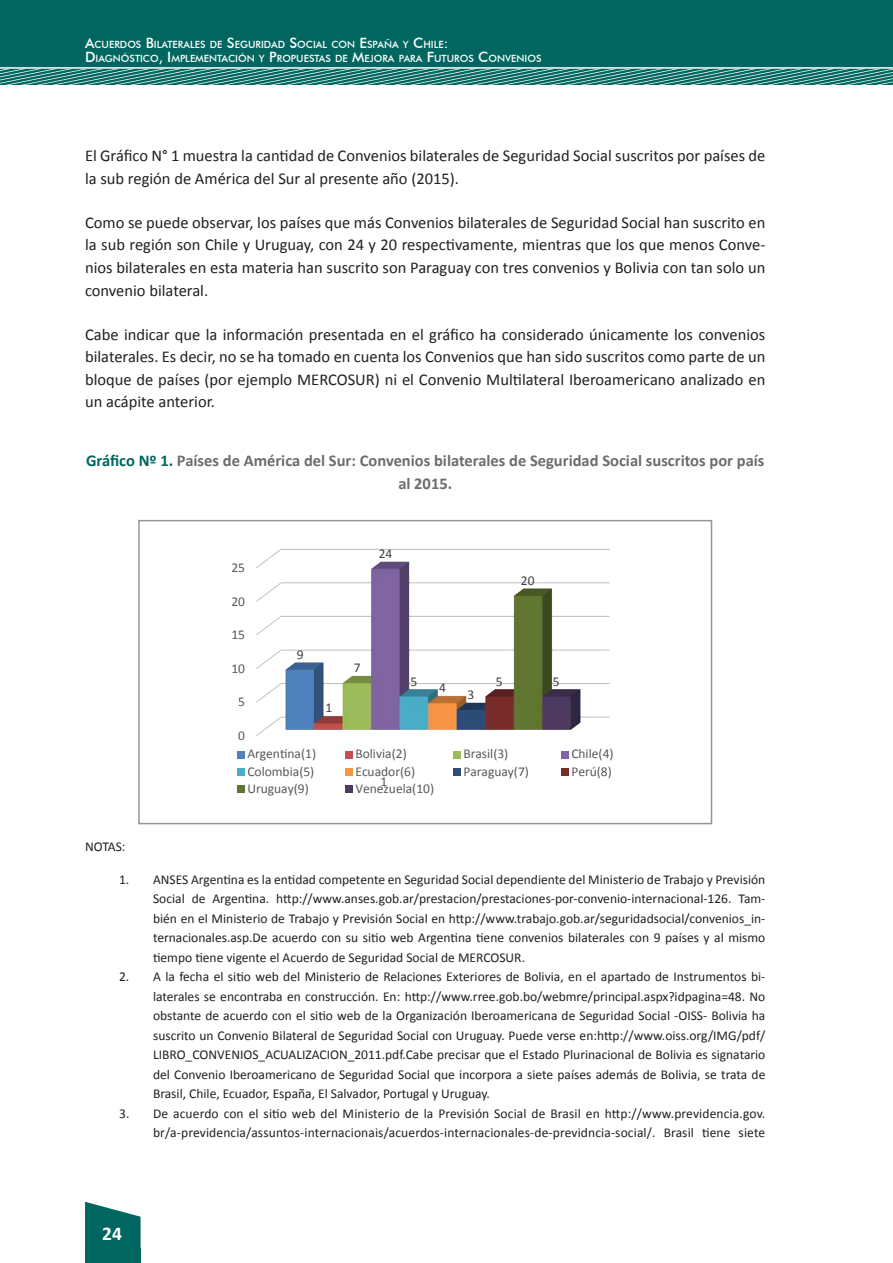
<style>
.page{position:relative;width:893px;height:1263px;background:#fff}
.page>*{position:absolute;margin:0;border:0;box-sizing:border-box;transform-origin:0 0}
.t1{font:700 19.5px "Calibri";color:#fff}
.caja{font:16.5px/22.5px "Calibri";color:#231f20;text-align:justify}
.graficos_titulos{font:700 16.5px/22.5px "Calibri";color:#6c6d70;text-align:center}
.caja-2{font:13.5px/19.5px "Calibri";letter-spacing:.01em;color:#231f20;text-align:justify}
.t2{font:13.5px "Calibri";color:#595959}
.t3{font:13.5px "Calibri";color:#404040}
.t4{font:500 10.05px/13.5px "Futura BT";color:#fff}
.s1{font-size:14.25px}
.s2{color:#00665f}
</style>
<div class="page">
<div style="left:0;top:0;width:893px;height:85px;background:#00665f"></div>
<svg style="left:85px;top:1202px;width:56px;height:61px"></svg>
<hr style="left:0;top:67px;width:893px;height:2px;background:#fff">
<svg style="left:0;top:69px;width:893px;height:16px"></svg>
<img style="left:256px;top:548px;width:354px;height:188px">
<div style="left:237px;top:751px;width:7px;height:7px;background:#4f81bd"></div>
<div style="left:345px;top:751px;width:7px;height:7px;background:#c0504d"></div>
<div style="left:453px;top:751px;width:7px;height:7px;background:#9bbb59"></div>
<div style="left:561px;top:751px;width:7px;height:7px;background:#8064a2"></div>
<div style="left:237px;top:768px;width:7px;height:7px;background:#4bacc6"></div>
<div style="left:345px;top:768px;width:7px;height:7px;background:#f79646"></div>
<div style="left:453px;top:768px;width:7px;height:7px;background:#2c4d75"></div>
<div style="left:561px;top:768px;width:7px;height:7px;background:#772c2a"></div>
<div style="left:237px;top:785px;width:7px;height:8px;background:#5f7530"></div>
<div style="left:345px;top:785px;width:7px;height:8px;background:#4d3b62"></div>
<div style="left:138px;top:520px;width:574px;height:304px;border:2px solid #939598"></div>
<p class="t4" style="left:85px;top:38px;width:458px"><span class="s1">A</span>CUERDOS <span class="s1">B</span>ILATERALES DE <span class="s1">S</span>EGURIDAD <span class="s1">S</span>OCIAL CON <span class="s1">E</span>SPAÑA Y <span class="s1">C</span>HILE<span class="s1">:<br>D</span> IAGNÓSTICO<span class="s1">, I</span> MPLEMENTACIÓN Y <span class="s1">P</span>ROPUESTAS DE <span class="s1">M</span>EJORA PARA <span class="s1">F</span>UTUROS <span class="s1">C</span>ONVENIOS</p>
<p class="caja" style="left:85px;top:144px;width:682px">El Gráfico N° 1 muestra la cantidad de Convenios bilaterales de Seguridad Social suscritos por países de la sub región de América del Sur al presente año (2015).</p>
<p class="caja" style="left:85px;top:211px;width:682px">Como se puede observar, los países que más Convenios bilaterales de Seguridad Social han suscrito en la sub región son Chile y Uruguay, con 24 y 20 respectivamente, mientras que los que menos Conve&shy;nios bilaterales en esta materia han suscrito son Paraguay con tres convenios y Bolivia con tan solo un convenio bilateral.</p>
<p class="caja" style="left:85px;top:323px;width:682px">Cabe indicar que la información presentada en el gráfico ha considerado únicamente los convenios bilaterales. Es decir, no se ha tomado en cuenta los Convenios que han sido suscritos como parte de un bloque de países (por ejemplo MERCOSUR) ni el Convenio Multilateral Iberoamericano analizado en un acápite anterior.</p>
<p class="graficos_titulos" style="left:86px;top:449px;width:680px"><span class="s2">Gráfico Nº 1.</span> Países de América del Sur: Convenios bilaterales de Seguridad Social suscritos por país al 2015.</p>
<p class="t2" style="left:231px;top:558px;width:15px">25</p>
<p class="t2" style="left:231px;top:592px;width:15px">20</p>
<p class="t2" style="left:231px;top:625px;width:15px">15</p>
<p class="t2" style="left:231px;top:659px;width:15px">10</p>
<p class="t2" style="left:238px;top:692px;width:8px">5</p>
<p class="t2" style="left:238px;top:726px;width:8px">0</p>
<p class="t3" style="left:379px;top:544px;width:15px">24</p>
<p class="t3" style="left:521px;top:571px;width:15px">20</p>
<p class="t3" style="left:297px;top:645px;width:8px">9</p>
<p class="t3" style="left:325px;top:698px;width:8px">1</p>
<p class="t3" style="left:354px;top:658px;width:8px">7</p>
<p class="t3" style="left:411px;top:672px;width:8px">5</p>
<p class="t3" style="left:439px;top:678px;width:8px">4</p>
<p class="t3" style="left:467px;top:685px;width:8px">3</p>
<p class="t3" style="left:496px;top:672px;width:8px">5</p>
<p class="t3" style="left:553px;top:672px;width:8px">5</p>
<p class="t2" style="left:247px;top:744px;width:70px">Argentina(1)</p>
<p class="t2" style="left:355px;top:744px;width:53px">Bolivia(2)</p>
<p class="t2" style="left:463px;top:744px;width:46px">Brasil(3)</p>
<p class="t2" style="left:571px;top:744px;width:44px">Chile(4)</p>
<p class="t2" style="left:247px;top:762px;width:69px">Colombia(5)</p>
<p class="t2" style="left:355px;top:762px;width:61px">Ecuador(6)</p>
<p class="t2" style="left:463px;top:762px;width:67px">Paraguay(7)</p>
<p class="t2" style="left:571px;top:762px;width:42px">Perú(8)</p>
<p class="t2" style="left:247px;top:779px;width:63px">Uruguay(9)</p>
<p class="t2" style="left:355px;top:779px;width:80px">Venezuela(10)</p>
<p class="t2" style="left:381px;top:772px;width:8px">1</p>
<p class="caja-2" style="left:85px;top:837px;width:42px">NOTAS:</p>
<p class="caja-2" style="left:153px;top:869px;width:614px;text-indent:-34px">1. ANSES Argentina es la entidad competente en Seguridad Social dependiente del Ministerio de Trabajo y Previsión Social de Argentina. http://www.anses.gob.ar/prestacion/prestaciones-por-convenio-internacional-126. Tam&shy;bién en el Ministerio de Trabajo y Previsión Social en http://www.trabajo.gob.ar/seguridadsocial/convenios_in&shy;ternacionales.asp.De acuerdo con su sitio web Argentina tiene convenios bilaterales con 9 países y al mismo tiempo tiene vigente el Acuerdo de Seguridad Social de MERCOSUR.</p>
<p class="caja-2" style="left:153px;top:966px;width:614px;text-indent:-34px">2. A la fecha el sitio web del Ministerio de Relaciones Exteriores de Bolivia, en el apartado de Instrumentos bi&shy;laterales se encontraba en construcción. En: http://www.rree.gob.bo/webmre/principal.aspx?idpagina=48. No obstante de acuerdo con el sitio web de la Organización Iberoamericana de Seguridad Social -OISS- Bolivia ha suscrito un Convenio Bilateral de Seguridad Social con Uruguay. Puede verse en:http://www.oiss.org/IMG/pdf/ LIBRO_CONVENIOS_ACUALIZACION_2011.pdf.Cabe precisar que el Estado Plurinacional de Bolivia es signatario del Convenio Iberoamericano de Seguridad Social que incorpora a siete países además de Bolivia, se trata de Brasil, Chile, Ecuador, España, El Salvador, Portugal y Uruguay.</p>
<p class="caja-2" style="left:119px;top:1103px;width:648px;text-align:right">3. De acuerdo con el sitio web del Ministerio de la Previsión Social de Brasil en http://www.previdencia.gov. br/a-previdencia/assuntos-internacionais/acuerdos-internacionales-de-previdncia-social/. Brasil tiene siete</p>
<h1 class="t1" style="left:102px;top:1219px;width:21px">24</h1>
</div>
